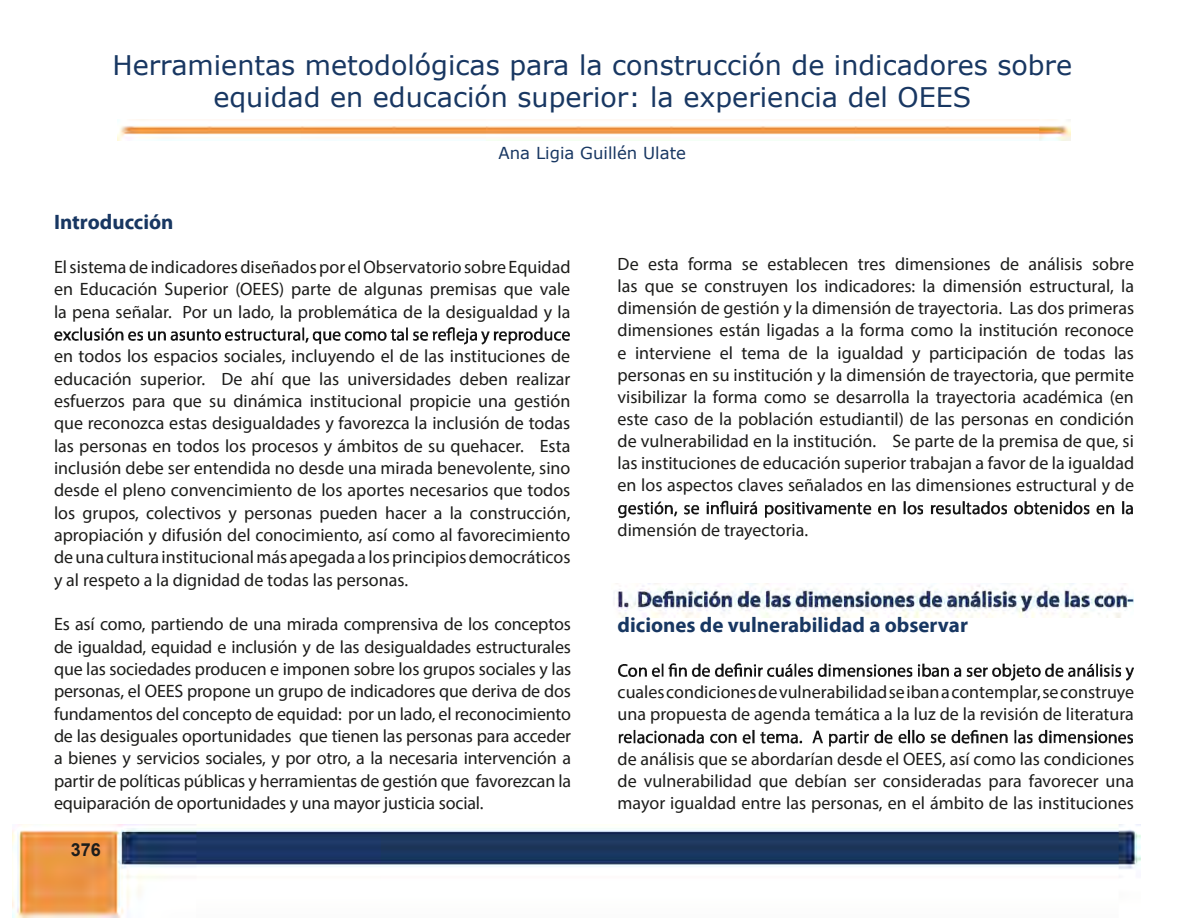
<style>
.page{position:relative;width:1188px;height:918px;background:#fff}
.page>*{position:absolute;margin:0;border:0;box-sizing:border-box;transform-origin:0 0}
.t1{font:27px/32.4px "Verdana";color:#183762;text-align:center}
.t2{font:700 21px "Myriad Pro";color:#183762}
.t3{font:18px/22.4px "Myriad Pro";color:#1d1d1b;text-align:justify}
.t4{font:700 18px "Arial";color:#1d1d1b}
.t5{font:16.5px "Verdana";color:#183762}
</style>
<div class="page">
<img style="left:12px;top:119px;width:1122px;height:799px">
<img style="left:118px;top:119px;width:953px;height:21px">
<img style="left:611px;top:584px;width:522px;height:33px">
<img style="left:13px;top:824px;width:1128px;height:94px">
<h1 class="t1" style="left:112px;top:49px;width:961px">Herramientas metodológicas para la construcción de indicadores sobre equidad en educación superior: la experiencia del OEES</h1>
<p class="t5" style="left:499px;top:143px;width:189px">Ana Ligia Guillén Ulate</p>
<p class="t2" style="left:54px;top:210px;width:121px">Introducción</p>
<p class="t3" style="left:54px;top:256px;width:518px">El sistema de indicadores diseñados por el Observatorio sobre Equidad en Educación Superior (OEES) parte de algunas premisas que vale la pena señalar. Por un lado, la problemática de la desigualdad y la</p>
<p class="t3" style="left:54px;top:345px;width:518px">en todos los espacios sociales, incluyendo el de las instituciones de educación superior. De ahí que las universidades deben realizar esfuerzos para que su dinámica institucional propicie una gestión que reconozca estas desigualdades y favorezca la inclusión de todas las personas en todos los procesos y ámbitos de su quehacer. Esta inclusión debe ser entendida no desde una mirada benevolente, sino desde el pleno convencimiento de los aportes necesarios que todos los grupos, colectivos y personas pueden hacer a la construcción, apropiación y difusión del conocimiento, así como al favorecimiento de una cultura institucional más apegada a los principios democráticos y al respeto a la dignidad de todas las personas.</p>
<p class="t3" style="left:54px;top:613px;width:519px">Es así como, partiendo de una mirada comprensiva de los conceptos de igualdad, equidad e inclusión y de las desigualdades estructurales que las sociedades producen e imponen sobre los grupos sociales y las personas, el OEES propone un grupo de indicadores que deriva de dos fundamentos del concepto de equidad: por un lado, el reconocimiento de las desiguales oportunidades que tienen las personas para acceder a bienes y servicios sociales, y por otro, a la necesaria intervención a partir de políticas públicas y herramientas de gestión que favorezcan la equiparación de oportunidades y una mayor justicia social.</p>
<p class="t4" style="left:71px;top:838px;width:32px">376</p>
<p class="t3" style="left:618px;top:252px;width:518px">De esta forma se establecen tres dimensiones de análisis sobre las que se construyen los indicadores: la dimensión estructural, la dimensión de gestión y la dimensión de trayectoria. Las dos primeras dimensiones están ligadas a la forma como la institución reconoce e interviene el tema de la igualdad y participación de todas las personas en su institución y la dimensión de trayectoria, que permite visibilizar la forma como se desarrolla la trayectoria académica (en este caso de la población estudiantil) de las personas en condición de vulnerabilidad en la institución. Se parte de la premisa de que, si las instituciones de educación superior trabajan a favor de la igualdad en los aspectos claves señalados en las dimensiones estructural y de</p>
<p class="t3" style="left:618px;top:518px;width:192px">dimensión de trayectoria.</p>
<p class="t2" style="left:618px;top:613px;width:352px">diciones de vulnerabilidad a observar</p>
<p class="t2" style="left:1127px;top:587px;width:8px">-</p>
<p class="t3" style="left:618px;top:681px;width:518px">cuales condiciones de vulnerabilidad se iban a contemplar, se construye una propuesta de agenda temática a la luz de la revisión de literatura</p>
<p class="t3" style="left:618px;top:747px;width:518px">de análisis que se abordarían desde el OEES, así como las condiciones de vulnerabilidad que debían ser consideradas para favorecer una mayor igualdad entre las personas, en el ámbito de las instituciones</p>
</div>
